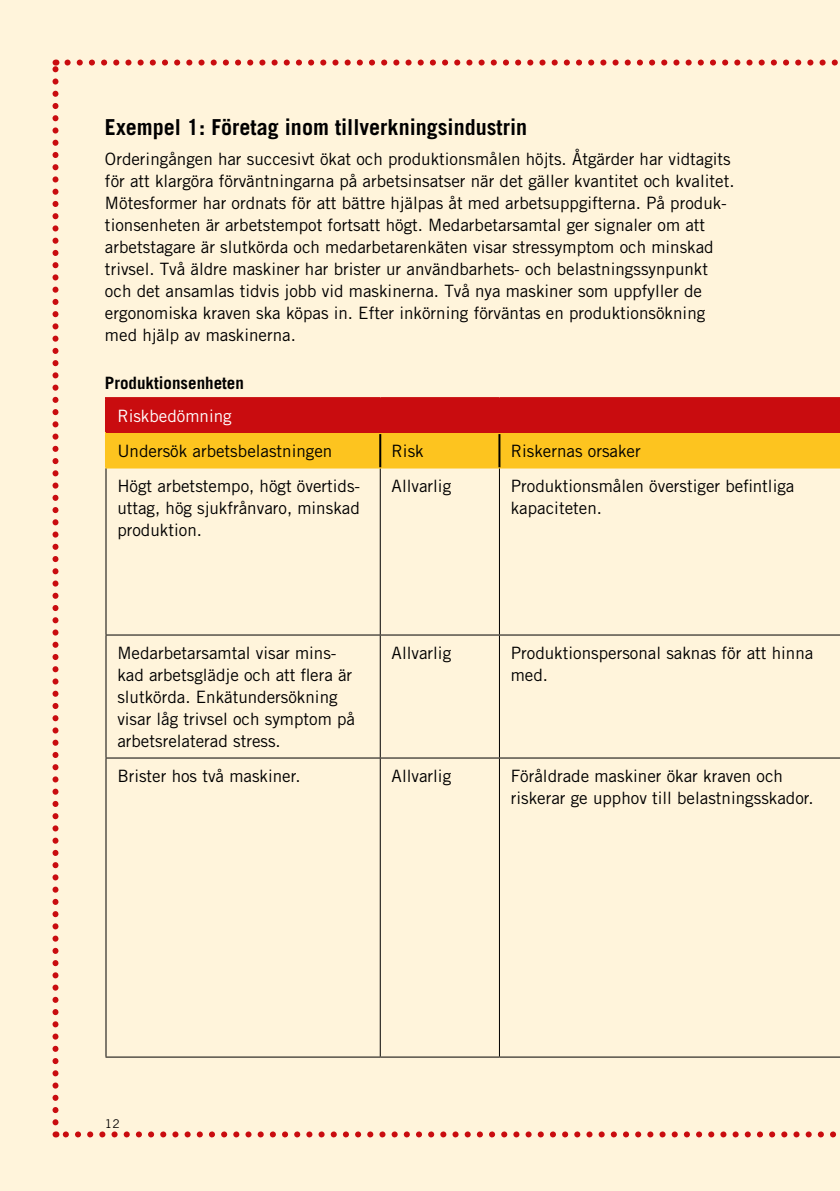
<style>
.page{position:relative;width:840px;height:1191px;background:#fff}
.page>*{position:absolute;margin:0;border:0;box-sizing:border-box;transform-origin:0 0}
.t1{font:700 22px "Trade Gothic LT Std";color:#000}
.t2{font:17px/22px "Trade Gothic LT Std";color:#000}
.t3{font:700 17px "Trade Gothic LT Std";color:#000}
.t4{font:17px "Trade Gothic LT Std";color:#fff}
.t5{font:12px "Trade Gothic LT Std";color:#000}
</style>
<div class="page">
<div style="left:0;top:0;width:839px;height:1191px;background:#fff4db"></div>
<div style="left:106px;top:433px;width:274px;height:35px;background:#fdc41f"></div>
<svg style="left:67px;top:60px;width:771px;height:6px"></svg>
<svg style="left:55px;top:1131px;width:782px;height:6px"></svg>
<svg style="left:52px;top:60px;width:6px;height:1062px"></svg>
<hr style="left:105px;top:634px;width:275px;height:1px;background:#000">
<hr style="left:105px;top:757px;width:275px;height:1px;background:#000">
<hr style="left:105px;top:1056px;width:275px;height:1px;background:#000">
<hr style="left:380px;top:1056px;width:119px;height:1px;background:#000">
<hr style="left:499px;top:1056px;width:340px;height:1px;background:#000">
<hr style="left:380px;top:634px;width:119px;height:1px;background:#000">
<hr style="left:499px;top:634px;width:340px;height:1px;background:#000">
<hr style="left:380px;top:757px;width:119px;height:1px;background:#000">
<hr style="left:499px;top:757px;width:340px;height:1px;background:#000">
<div style="left:499px;top:433px;width:340px;height:35px;background:#fdc41f"></div>
<div style="left:380px;top:433px;width:119px;height:35px;background:#fdc41f"></div>
<hr style="left:379px;top:434px;width:2px;height:33px;background:#000">
<hr style="left:498px;top:434px;width:2px;height:33px;background:#000">
<hr style="left:379px;top:468px;width:1px;height:166px;background:#000">
<hr style="left:498px;top:468px;width:1px;height:166px;background:#000">
<hr style="left:379px;top:635px;width:1px;height:122px;background:#000">
<hr style="left:498px;top:635px;width:1px;height:122px;background:#000">
<hr style="left:105px;top:397px;width:275px;height:2px;background:#c90c0f">
<hr style="left:105px;top:399px;width:2px;height:33px;background:#c90c0f">
<hr style="left:380px;top:397px;width:119px;height:2px;background:#c90c0f">
<hr style="left:499px;top:397px;width:340px;height:2px;background:#c90c0f">
<hr style="left:105px;top:432px;width:275px;height:2px;background:#fdc41f">
<hr style="left:105px;top:434px;width:2px;height:33px;background:#fdc41f">
<hr style="left:105px;top:467px;width:275px;height:1px;background:#fdc41f">
<hr style="left:105px;top:468px;width:1px;height:166px;background:#000">
<hr style="left:105px;top:635px;width:1px;height:122px;background:#000">
<hr style="left:105px;top:758px;width:1px;height:298px;background:#000">
<hr style="left:379px;top:758px;width:1px;height:298px;background:#000">
<hr style="left:498px;top:758px;width:1px;height:298px;background:#000">
<div style="left:106px;top:398px;width:733px;height:35px;background:#c90c0f"></div>
<h2 class="t1" style="left:105px;top:114px;width:423px">Exempel 1: Företag inom tillverkningsindustrin</h2>
<p class="t2" style="left:105px;top:148px;width:630px">Orderingången har succesivt ökat och produktionsmålen höjts. Åtgärder har vidtagits för att klargöra förväntningarna på arbetsinsatser när det gäller kvantitet och kvalitet.<br>Mötesformer har ordnats för att bättre hjälpas åt med arbetsuppgifterna. På produk&shy;tionsenheten är arbetstempot fortsatt högt. Medarbetarsamtal ger signaler om att arbetstagare är slutkörda och medarbetarenkäten visar stressymptom och minskad trivsel. Två äldre maskiner har brister ur användbarhets- och belastningssynpunkt och det ansamlas tidvis jobb vid maskinerna. Två nya maskiner som uppfyller de ergonomiska kraven ska köpas in. Efter inkörning förväntas en produktionsökning med hjälp av maskinerna.</p>
<h3 class="t3" style="left:105px;top:372px;width:140px">produktionsenheten</h3>
<h4 class="t4" style="left:117px;top:405px;width:116px">Riskbedömning</h4>
<p class="t2" style="left:117px;top:439px;width:216px">Undersök arbetsbelastningen</p>
<p class="t2" style="left:391px;top:439px;width:34px">Risk</p>
<p class="t2" style="left:510px;top:439px;width:131px">Riskernas orsaker</p>
<p class="t2" style="left:117px;top:474px;width:243px">Högt arbetstempo, högt övertids-</p>
<p class="t2" style="left:391px;top:474px;width:61px">Allvarlig</p>
<p class="t2" style="left:510px;top:474px;width:285px">Produktionsmålen överstiger befintliga</p>
<p class="t2" style="left:117px;top:496px;width:244px">uttag, hög sjukfrånvaro, minskad</p>
<p class="t2" style="left:510px;top:496px;width:93px">kapaciteten.</p>
<p class="t2" style="left:117px;top:518px;width:86px">produktion.</p>
<p class="t2" style="left:117px;top:641px;width:220px">Medarbetarsamtal visar mins-</p>
<p class="t2" style="left:391px;top:641px;width:61px">Allvarlig</p>
<p class="t2" style="left:510px;top:641px;width:304px">Produktionspersonal saknas för att hinna</p>
<p class="t2" style="left:117px;top:663px;width:236px">kad arbetsglädje och att flera är</p>
<p class="t2" style="left:510px;top:663px;width:39px">med.</p>
<p class="t2" style="left:117px;top:685px;width:222px">slutkörda. Enkätundersökning</p>
<p class="t2" style="left:117px;top:707px;width:239px">visar låg trivsel och symptom på</p>
<p class="t2" style="left:117px;top:729px;width:165px">arbetsrelaterad stress.</p>
<p class="t2" style="left:117px;top:764px;width:185px">Brister hos två maskiner.</p>
<p class="t2" style="left:391px;top:764px;width:61px">Allvarlig</p>
<p class="t2" style="left:510px;top:764px;width:273px">Föråldrade maskiner ökar kraven och</p>
<p class="t2" style="left:510px;top:786px;width:304px">riskerar ge upphov till belastningsskador.</p>
<p class="t5" style="left:105px;top:1116px;width:16px">12</p>
</div>
